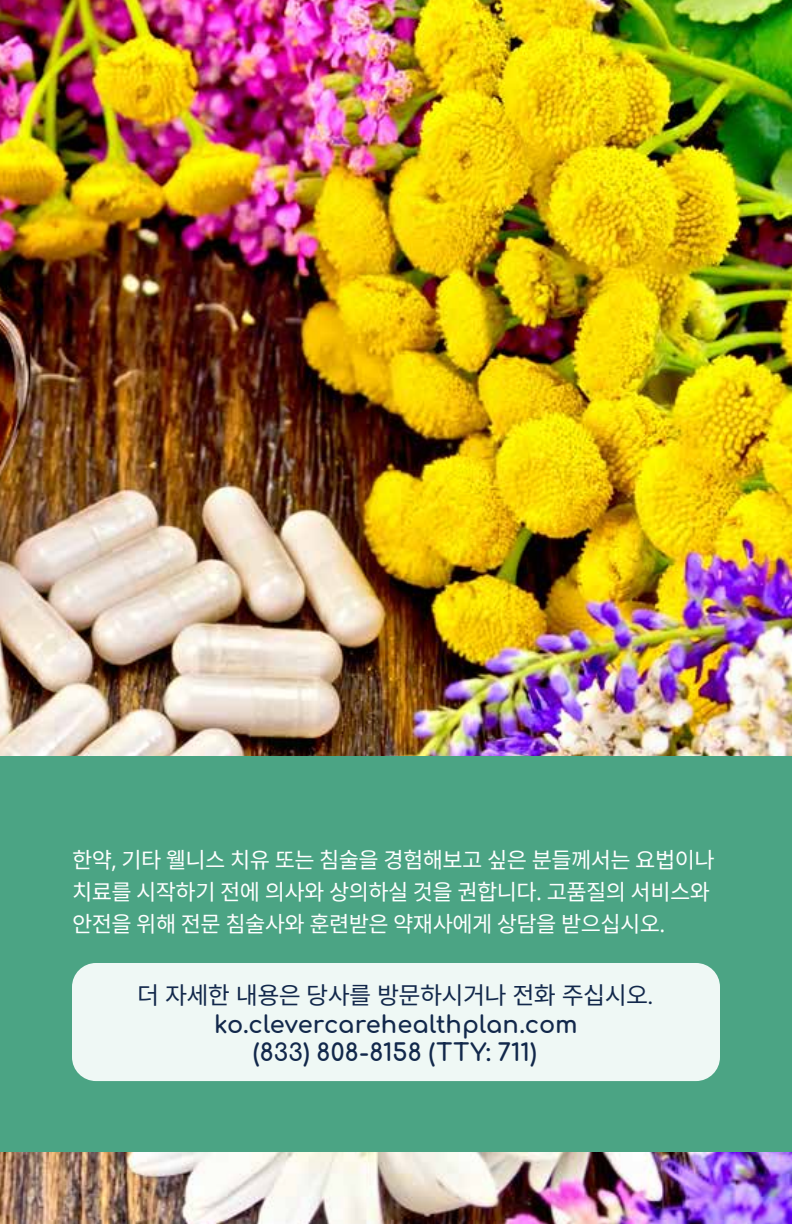
<style>
.page{position:relative;width:792px;height:1224px;background:#fff}
.page>*{position:absolute;margin:0;border:0;box-sizing:border-box;transform-origin:0 0}
.t1{font:24px/28.8px "Comfortaa";letter-spacing:.005em;color:#12284b;text-align:center}
.t2{font:24px "Noto Sans CJ Kkr";letter-spacing:-.025em;color:#12284b}
.t3{font:22px/32px "Noto Sans CJ Kkr";letter-spacing:-.025em;color:#fff}
.s1{font-family:"Open Sans"}
.s2{font-family:"Comfortaa"}
</style>
<div class="page">
<img style="left:0;top:0;width:792px;height:1224px">
<div style="left:0;top:756px;width:792px;height:396px;background:#4ba484"></div>
<div style="left:72px;top:963px;width:648px;height:118px;background:#eff8f5;border-radius:24px"></div>
<p class="t3" style="left:72px;top:845px;width:644px">한약<span class="s1">,</span> 기타 웰니스 치유 또는 침술을 경험해보고 싶은 분들께서는 요법이나 치료를 시작하기 전에 의사와 상의하실 것을 권합니다<span class="s1">.</span> 고품질의 서비스와 안전을 위해 전문 침술사와 훈련받은 약재사에게 상담을 받으십시오<span class="s1">.</span></p>
<p class="t2" style="left:137px;top:981px;width:517px">더 자세한 내용은 당사를 방문하시거나 전화 주십시오<span class="s2">.</span></p>
<p class="t1" style="left:214px;top:1007px;width:365px">ko.clevercarehealthplan.com (833) 808-8158 (TTY: 711)</p>
</div>
